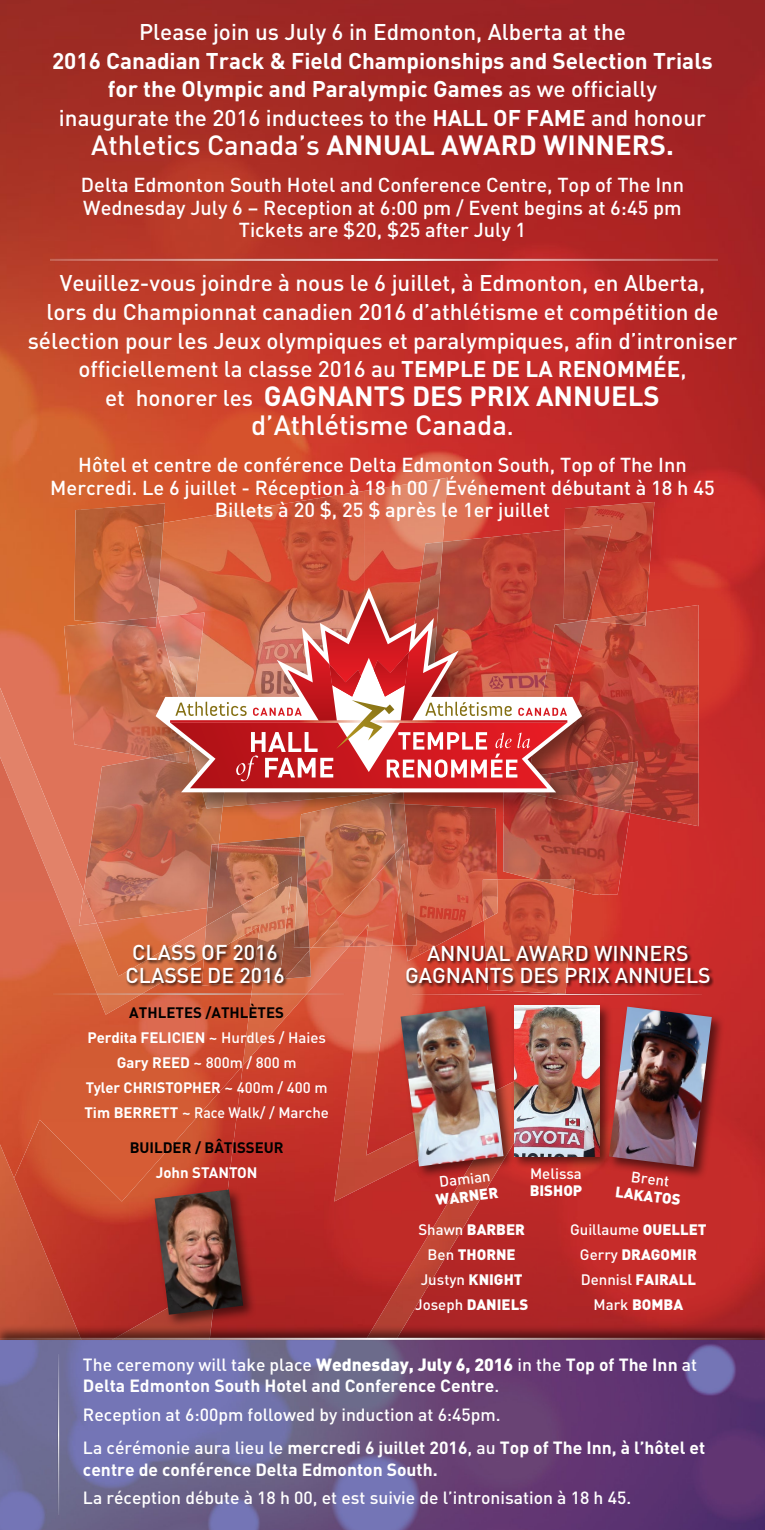
<style>
.page{position:relative;width:765px;height:1530px;background:#fff}
.page>*{position:absolute;margin:0;border:0;box-sizing:border-box;transform-origin:0 0}
.t1{font:700 27.5px "DIN";color:#fff}
.t2{font:500 27.5px "DIN";color:#fff}
.t3{font:500 22.5px "DIN";color:#fff}
.t4{font:700 22.5px/28.8px "DIN";color:#fff;text-align:center}
.t5{font:500 21.25px/22.5px "DIN";color:#fff}
.t6{font:500 20px/22.5px "DIN";color:#fff;text-align:center}
.t7{font:500 17.5px/33.8px "DIN";color:#fff}
.t8{font:700 17.5px/21.2px "DIN";color:#fff}
.t9{font:900 15px/25px "DIN";color:#fff;text-align:center}
.t10{font:700 15px/25px "DIN";color:#fff}
.t11{font:500 15px "DIN";color:#fff}
.t12{font:700 15px "DIN";color:#000}
.s1{font-weight:500}
.s2{font-weight:700}
.s3{font-weight:700;font-size:27.5px}
.s4{font-size:25px}
.s5{font-weight:900}
</style>
<div class="page">
<img style="left:0;top:0;width:729px;height:508px">
<img style="left:729px;top:0;width:36px;height:1324px">
<img style="left:0;top:508px;width:74px;height:180px">
<img style="left:448px;top:508px;width:117px;height:22px">
<img style="left:654px;top:508px;width:76px;height:131px">
<img style="left:687px;top:639px;width:43px;height:685px">
<img style="left:600px;top:826px;width:87px;height:498px">
<img style="left:574px;top:894px;width:26px;height:9px">
<img style="left:567px;top:903px;width:33px;height:421px">
<img style="left:0;top:688px;width:567px;height:636px">
<img style="left:0;top:757px;width:253px;height:445px">
<img style="left:209px;top:948px;width:289px;height:376px">
<img style="left:14px;top:1066px;width:229px;height:258px">
<img style="left:448px;top:530px;width:116px;height:55px">
<img style="left:404px;top:817px;width:93px;height:144px">
<img style="left:157px;top:491px;width:207px;height:94px">
<img style="left:364px;top:478px;width:84px;height:107px">
<img style="left:401px;top:542px;width:42px;height:43px">
<img style="left:64px;top:617px;width:88px;height:141px">
<img style="left:503px;top:817px;width:127px;height:77px">
<img style="left:300px;top:817px;width:105px;height:131px">
<img style="left:312px;top:854px;width:87px;height:93px">
<img style="left:349px;top:925px;width:19px;height:22px">
<img style="left:389px;top:817px;width:28px;height:128px">
<img style="left:395px;top:843px;width:10px;height:45px">
<img style="left:84px;top:751px;width:139px;height:172px">
<img style="left:79px;top:892px;width:18px;height:34px">
<img style="left:206px;top:837px;width:104px;height:40px">
<img style="left:204px;top:877px;width:107px;height:104px">
<img style="left:202px;top:926px;width:58px;height:19px">
<img style="left:294px;top:836px;width:15px;height:112px">
<img style="left:207px;top:844px;width:12px;height:64px">
<img style="left:529px;top:605px;width:170px;height:221px">
<img style="left:606px;top:762px;width:32px;height:51px">
<img style="left:484px;top:879px;width:90px;height:113px">
<img style="left:483px;top:879px;width:15px;height:41px">
<img style="left:533px;top:879px;width:41px;height:10px">
<img style="left:565px;top:502px;width:89px;height:118px">
<img style="left:564px;top:525px;width:48px;height:87px">
<img style="left:606px;top:612px;width:40px;height:14px">
<img style="left:74px;top:503px;width:91px;height:120px">
<img style="left:135px;top:523px;width:29px;height:90px">
<img style="left:101px;top:617px;width:51px;height:11px">
<img style="left:0;top:1349px;width:765px;height:181px">
<img style="left:0;top:1327px;width:765px;height:22px">
<div style="left:126px;top:945px;width:162px;height:43px;background:#000;opacity:.75"></div>
<div style="left:405px;top:945px;width:309px;height:43px;background:#000;opacity:.75"></div>
<img style="left:398px;top:992px;width:320px;height:5px">
<div style="left:398px;top:1004px;width:119px;height:176px;background:#000;opacity:.55"></div>
<img style="left:401px;top:1006px;width:103px;height:160px">
<div style="left:511px;top:1002px;width:102px;height:168px;background:#000;opacity:.55"></div>
<img style="left:514px;top:1006px;width:85px;height:151px">
<div style="left:606px;top:1004px;width:119px;height:176px;background:#000;opacity:.55"></div>
<img style="left:609px;top:1007px;width:103px;height:160px">
<img style="left:54px;top:1351px;width:7px;height:176px">
<div style="left:152px;top:585px;width:454px;height:232px;background:#000;opacity:.45"></div>
<svg style="left:156px;top:588px;width:426px;height:204px"></svg>
<img style="left:170px;top:598px;width:397px;height:190px">
<img style="left:51px;top:248px;width:667px;height:22px">
<img style="left:39px;top:991px;width:320px;height:5px">
<div style="left:152px;top:1187px;width:104px;height:141px;background:#000;opacity:.55"></div>
<img style="left:155px;top:1190px;width:88px;height:125px">
<p class="t3" style="left:139px;top:17px;width:488px">Please join us July 6 in Edmonton, Alberta at the</p>
<p class="t4" style="left:52px;top:45px;width:662px">2016 Canadian Track &amp; Field Championships and Selection Trials for the Olympic and Paralympic Games <span class="s1">as we officially inaugurate the 2016 inductees to the</span> Hall of Fame <span class="s1">and honour</span></p>
<p class="t1" style="left:91px;top:127px;width:584px"><span class="s1">Athletics Canada’s</span> Annual Award Winners.</p>
<p class="t6" style="left:81px;top:173px;width:605px">Delta Edmonton South Hotel and Conference Centre, Top of The Inn<br>Wednesday July 6 – Reception at 6:00 pm / Event begins at 6:45 pm<br>Tickets are $20, $25 after July 1</p>
<p class="t3" style="left:60px;top:269px;width:647px">Veuillez-vous joindre à nous le 6 juillet, à Edmonton, en Alberta,</p>
<p class="t3" style="left:46px;top:297px;width:674px">lors du Championnat canadien 2016 d’athlétisme et compétition de</p>
<p class="t3" style="left:28px;top:326px;width:711px">sélection pour les Jeux olympiques et paralympiques, afin d’introniser</p>
<p class="t3" style="left:78px;top:355px;width:610px">officiellement la classe 2016 au <span class="s2">Temple de la renommée</span>,</p>
<p class="t3" style="left:105px;top:384px;width:231px">et honorer les <span class="s3">GAGNAN</span></p>
<p class="t1" style="left:374px;top:378px;width:182px">TS DES PRIX ANNUEL</p>
<p class="t1" style="left:644px;top:378px;width:18px">S</p>
<p class="t2" style="left:251px;top:407px;width:264px">d’Athlétisme Canada<span class="s4">.</span></p>
<p class="t6" style="left:50px;top:453px;width:666px">Hôtel et centre de conférence Delta Edmonton South, Top of The Inn<br>Mercredi. Le 6 juillet - Réception à 18 h 00 / Événement débutant à 18 h 45<br>Billets à 20 $, 25 $ après le 1er juillet</p>
<p class="t5" style="left:132px;top:941px;width:27px">Class</p>
<p class="t5" style="left:201px;top:941px;width:78px">of 2016</p>
<p class="t5" style="left:126px;top:963px;width:27px">Classe</p>
<p class="t5" style="left:207px;top:963px;width:79px">de 2016</p>
<p class="t12" style="left:129px;top:1003px;width:93px">ATHLETES /Ath</p>
<p class="t12" style="left:240px;top:1003px;width:44px">lètes</p>
<p class="t10" style="left:88px;top:1024px;width:102px">Perdita FELICIEN</p>
<p class="t11" style="left:209px;top:1028px;width:118px">~ Hurdles / Haies</p>
<p class="t10" style="left:117px;top:1049px;width:46px">Gary REED</p>
<p class="t10" style="left:84px;top:1049px;width:245px;text-indent:109px"><span class="s1">~ 800m / 800 m<br></span>Tyler CHRISTOPHER <span class="s1">~ 400m / 400 m<br></span>Tim BERRE</p>
<p class="t11" style="left:161px;top:1103px;width:169px"><span class="s2">TT</span> ~ Race Walk/ / Marche</p>
<p class="t12" style="left:130px;top:1138px;width:20px">BUILDER</p>
<p class="t12" style="left:195px;top:1138px;width:70px">/ BÂTISSEUR</p>
<p class="t10" style="left:156px;top:1159px;width:101px">John STANTON</p>
<p class="t5" style="left:405px;top:941px;width:258px;text-indent:189px">winners<br>GAGNANTS DES PRIX ANNU</p>
<p class="t5" style="left:427px;top:941px;width:105px">Annual award</p>
<p class="t5" style="left:673px;top:964px;width:39px">ELS</p>
<p class="t11" style="left:438px;top:1173px;width:53px;rotate:-7deg">Damian</p>
<p class="t9" style="left:434px;top:1187px;width:64px;rotate:-7deg">WARNER</p>
<p class="t11" style="left:530px;top:1164px;width:53px">Melissa</p>
<p class="t9" style="left:530px;top:1178px;width:54px">BISHOP</p>
<p class="t11" style="left:632px;top:1167px;width:40px;rotate:7deg">Brent</p>
<p class="t9" style="left:617px;top:1179px;width:66px;rotate:7deg">LAKATOS</p>
<p class="t9" style="left:415px;top:1216px;width:113px"><span class="s1">Shawn</span> BARBER<br><span class="s1">Ben</span> THORNE<br><span class="s1">Justyn</span> KNIGHT<br><span class="s1">Joseph</span> DANIELS</p>
<p class="t9" style="left:570px;top:1216px;width:137px"><span class="s1">Guillaume</span> OUELLET<br><span class="s1">Gerry</span> DRAGOMIR<br><span class="s1">Dennisl</span> FAIRALL<br><span class="s1">Mark</span> BOMBA</p>
<p class="t8" style="left:83px;top:1353px;width:616px"><span class="s1">The ceremony will take place</span> <span class="s5">WEDNESDAY, JULY 6, 2016</span> <span class="s1">in the</span> Top of The I nn <span class="s1">at<br></span>Delta Edmonton South Hotel and Conference Centre<span class="s1">.</span></p>
<p class="t7" style="left:83px;top:1397px;width:624px">Reception at 6:00pm followed by induction at 6:45pm.<br>La cérémonie aura lieu le <span class="s2">mercredi 6 juillet 2016</span>, au <span class="s2">Top of The I nn, à l’hôtel et</span></p>
<p class="t8" style="left:83px;top:1458px;width:356px">centre de conférence Delta Edmonton South.</p>
<p class="t7" style="left:83px;top:1481px;width:550px">La réception débute à 18 h 00, et est suivie de l’intronisation à 18 h 45.</p>
</div>
